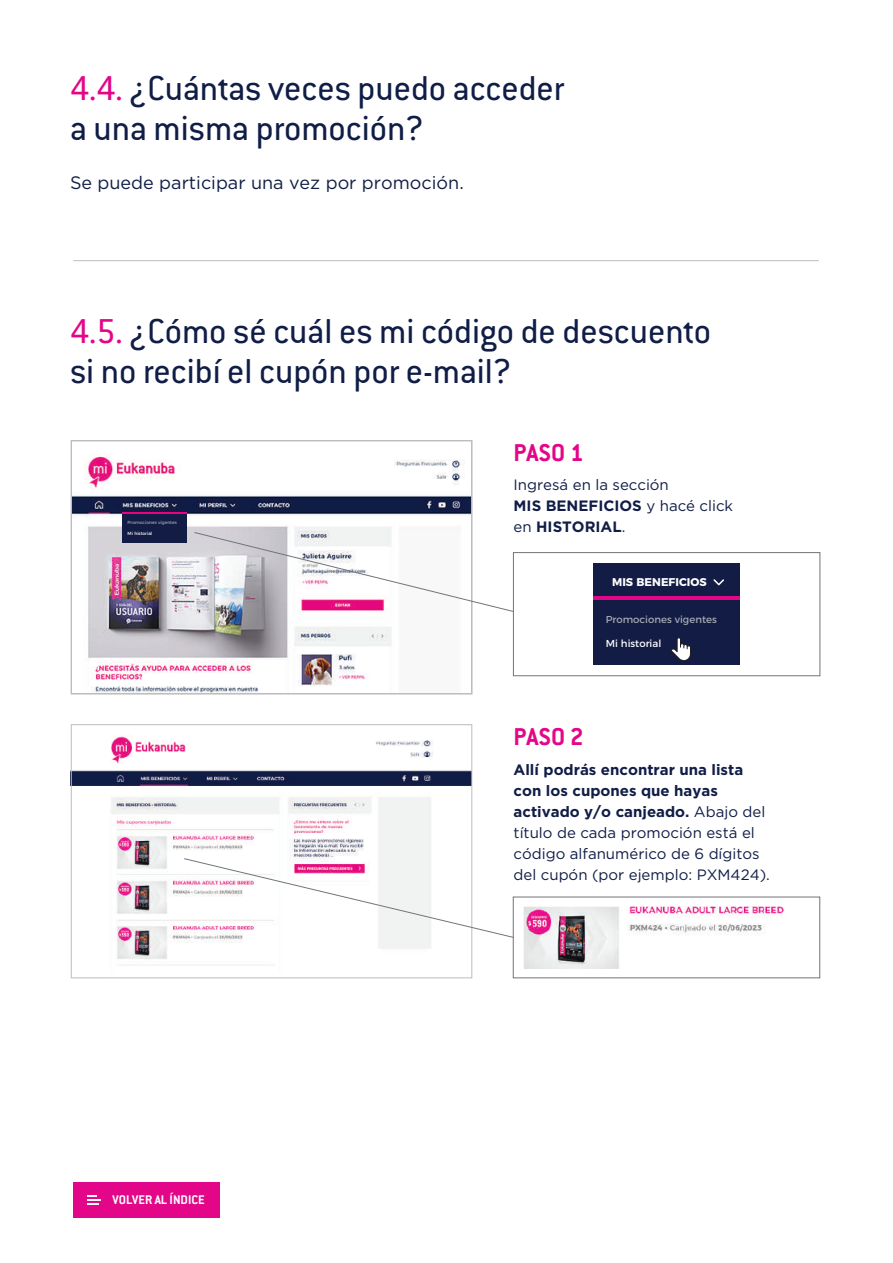
<style>
.page{position:relative;width:893px;height:1263px;background:#fff}
.page>*{position:absolute;margin:0;border:0;box-sizing:border-box;transform-origin:0 0}
.t1{font:37.95px/40.5px "Conduit ITC";color:#101d46}
.t2{font:700 26.7px "Conduit ITC";color:#e40688}
.t3{font:18px "Gotham";color:#101d46}
.t4{font:15px/21px "Gotham";color:#101d46}
.t5{font:700 13.8px "Conduit ITC";color:#fff}
.t6{font:700 11.25px "Montserrat";color:#fff}
.t7{font:10.05px "Montserrat";color:#a3a9b3}
.t8{font:10.05px "Montserrat";color:#fff}
.t9{font:4.5px "Montserrat";color:#a3a9b3}
.t10{font:4.5px "Montserrat";color:#fff}
.s1{color:#e40688}
.s2{font-weight:700}
</style>
<div class="page">
<img style="left:70px;top:724px;width:402px;height:255px">
<img style="left:73px;top:456px;width:397px;height:236px">
<div style="left:73px;top:1181px;width:147px;height:36px;background:#e40688"></div>
<svg style="left:87px;top:1195px;width:14px;height:10px"></svg>
<div style="left:513px;top:552px;width:307px;height:124px;background:#fff;border:1px solid #73747b"></div>
<div style="left:593px;top:599px;width:147px;height:66px;background:#131c45"></div>
<div style="left:593px;top:564px;width:147px;height:34px;background:#131c45"></div>
<hr style="left:593px;top:596px;width:147px;height:3px;background:#e40688">
<svg style="left:713px;top:579px;width:11px;height:6px"></svg>
<svg style="left:671px;top:637px;width:20px;height:24px"></svg>
<div style="left:71px;top:440px;width:401px;height:254px;border:1px solid #bebdbe"></div>
<div style="left:71px;top:724px;width:401px;height:254px;border:1px solid #bebdbe"></div>
<div style="left:122px;top:514px;width:65px;height:29px;background:#131c45"></div>
<hr style="left:122px;top:513px;width:65px;height:1px;background:#e9047d">
<svg style="left:194px;top:532px;width:320px;height:80px"></svg>
<div style="left:513px;top:897px;width:307px;height:81px;background:#fff;border:1px solid #73747b"></div>
<svg style="left:183px;top:858px;width:331px;height:80px"></svg>
<hr style="left:73px;top:260px;width:746px;height:1px;background:#bebdbe">
<img style="left:524px;top:907px;width:260px;height:61px">
<h1 class="t1" style="left:70px;top:66px;width:496px"><span class="s1">4.4.</span> ¿Cuántas veces puedo acceder a una misma promoción?</h1>
<p class="t3" style="left:70px;top:171px;width:395px">Se puede participar una vez por promoción.</p>
<h1 class="t1" style="left:70px;top:309px;width:642px"><span class="s1">4.5.</span> ¿Cómo sé cuál es mi código de descuento si no recibí el cupón por e-mail?</h1>
<p class="t9" style="left:128px;top:519px;width:51px">Promociones vigentes</p>
<p class="t10" style="left:128px;top:530px;width:26px">Mi historial</p>
<p class="t5" style="left:113px;top:1191px;width:94px">VOLVER AL ÍNDICE</p>
<h2 class="t2" style="left:514px;top:437px;width:71px">PASO 1</h2>
<p class="t4" style="left:514px;top:474px;width:221px">Ingresá en la sección<br><span class="s2">MIS BENEFICIOS</span> y hacé click en <span class="s2">HISTORIAL</span>.</p>
<p class="t6" style="left:612px;top:573px;width:96px">MIS BENEFICIOS</p>
<p class="t7" style="left:606px;top:611px;width:113px">Promociones vigentes</p>
<p class="t8" style="left:606px;top:635px;width:57px">Mi historial</p>
<h2 class="t2" style="left:514px;top:721px;width:71px">PASO 2</h2>
<p class="t4" style="left:514px;top:759px;width:258px"><span class="s2">Allí podrás encontrar una lista con los cupones que hayas activado y/o canjeado.</span> Abajo del título de cada promoción está el código alfanumérico de 6 dígitos del cupón (por ejemplo: PXM424).</p>
</div>
